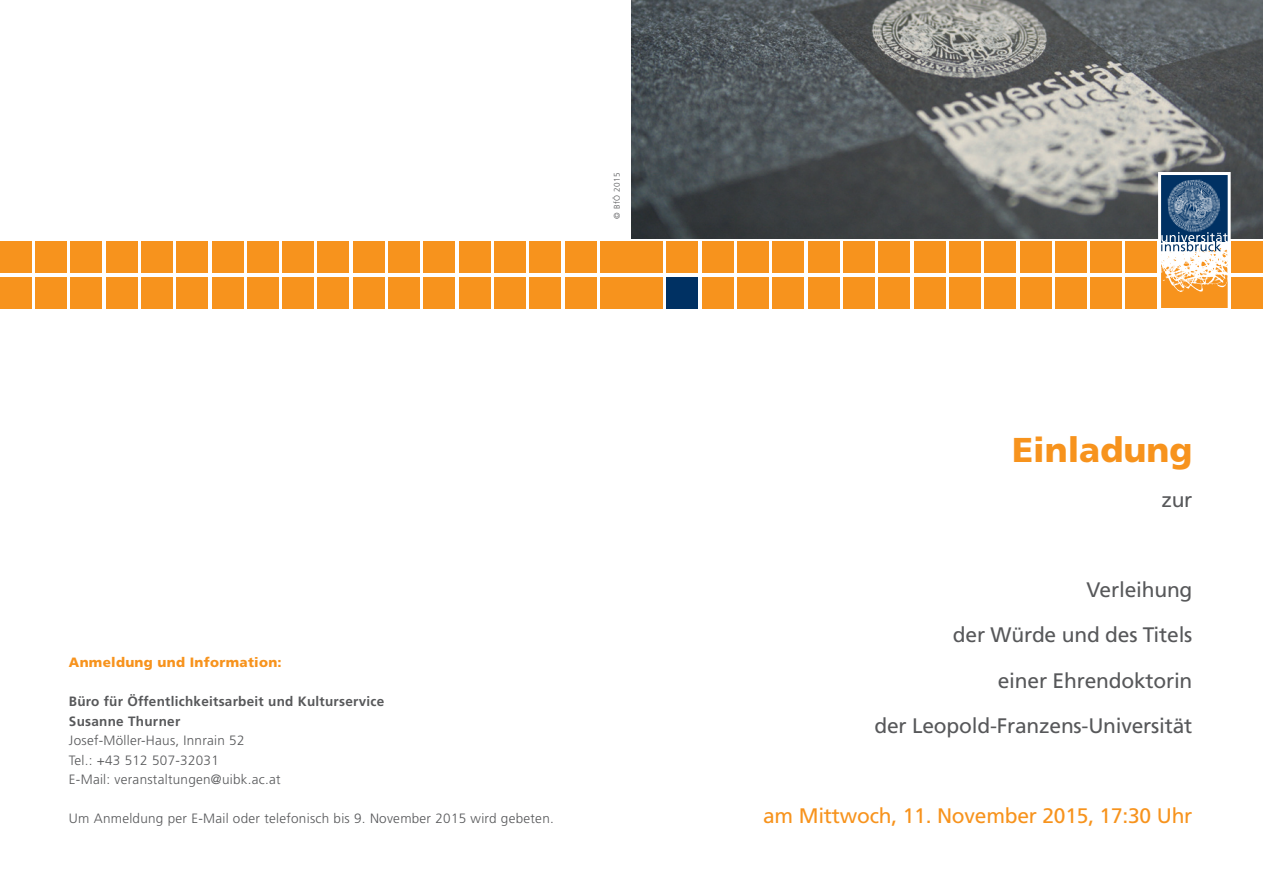
<style>
.page{position:relative;width:1263px;height:893px;background:#fff}
.page>*{position:absolute;margin:0;border:0;box-sizing:border-box;transform-origin:0 0}
.t1{font:900 34.5px "Frutiger";color:#f7931d}
.t2{font:21px/45px "Frutiger";letter-spacing:-.01em;color:#57585a;text-align:right}
.t3{font:21px "Frutiger";letter-spacing:-.01em;color:#f7931d}
.t4{font:300 13.5px/19.5px "Frutiger";letter-spacing:.02em;color:#57585a}
.t5{font:700 13.5px/19.5px "Frutiger";letter-spacing:.02em;color:#57585a}
.t6{font:900 13.5px "Frutiger";letter-spacing:.02em;color:#f7931d}
.t7{font:300 8.25px "Frutiger";letter-spacing:.05em;color:#57585a}
</style>
<div class="page">
<img style="left:632px;top:0;width:631px;height:239px">
<div style="left:1126px;top:277px;width:31px;height:31px;background:#f7931d"></div>
<div style="left:1090px;top:277px;width:32px;height:31px;background:#f7931d"></div>
<div style="left:1055px;top:277px;width:31px;height:31px;background:#f7931d"></div>
<div style="left:1020px;top:277px;width:31px;height:31px;background:#f7931d"></div>
<div style="left:984px;top:277px;width:32px;height:31px;background:#f7931d"></div>
<div style="left:949px;top:277px;width:31px;height:31px;background:#f7931d"></div>
<div style="left:879px;top:277px;width:31px;height:31px;background:#f7931d"></div>
<div style="left:843px;top:277px;width:32px;height:31px;background:#f7931d"></div>
<div style="left:914px;top:277px;width:31px;height:31px;background:#f7931d"></div>
<div style="left:1232px;top:277px;width:31px;height:31px;background:#f7931d"></div>
<div style="left:1232px;top:242px;width:31px;height:31px;background:#f7931d"></div>
<div style="left:1126px;top:242px;width:31px;height:31px;background:#f7931d"></div>
<div style="left:1090px;top:242px;width:32px;height:31px;background:#f7931d"></div>
<div style="left:1055px;top:242px;width:31px;height:31px;background:#f7931d"></div>
<div style="left:1020px;top:242px;width:31px;height:31px;background:#f7931d"></div>
<div style="left:984px;top:242px;width:32px;height:31px;background:#f7931d"></div>
<div style="left:949px;top:242px;width:31px;height:31px;background:#f7931d"></div>
<div style="left:879px;top:242px;width:31px;height:31px;background:#f7931d"></div>
<div style="left:843px;top:242px;width:32px;height:31px;background:#f7931d"></div>
<div style="left:914px;top:242px;width:31px;height:31px;background:#f7931d"></div>
<div style="left:808px;top:277px;width:31px;height:31px;background:#f7931d"></div>
<div style="left:773px;top:277px;width:31px;height:31px;background:#f7931d"></div>
<div style="left:737px;top:277px;width:32px;height:31px;background:#f7931d"></div>
<div style="left:702px;top:277px;width:31px;height:31px;background:#f7931d"></div>
<div style="left:667px;top:277px;width:31px;height:31px;background:#003163"></div>
<div style="left:631px;top:277px;width:32px;height:31px;background:#f7931d"></div>
<div style="left:808px;top:242px;width:31px;height:31px;background:#f7931d"></div>
<div style="left:773px;top:242px;width:31px;height:31px;background:#f7931d"></div>
<div style="left:737px;top:242px;width:32px;height:31px;background:#f7931d"></div>
<div style="left:702px;top:242px;width:31px;height:31px;background:#f7931d"></div>
<div style="left:667px;top:242px;width:31px;height:31px;background:#f7931d"></div>
<div style="left:631px;top:242px;width:32px;height:31px;background:#f7931d"></div>
<div style="left:494px;top:277px;width:32px;height:31px;background:#f7931d"></div>
<div style="left:459px;top:277px;width:31px;height:31px;background:#f7931d"></div>
<div style="left:424px;top:277px;width:31px;height:31px;background:#f7931d"></div>
<div style="left:388px;top:277px;width:32px;height:31px;background:#f7931d"></div>
<div style="left:353px;top:277px;width:31px;height:31px;background:#f7931d"></div>
<div style="left:318px;top:277px;width:31px;height:31px;background:#f7931d"></div>
<div style="left:247px;top:277px;width:31px;height:31px;background:#f7931d"></div>
<div style="left:212px;top:277px;width:31px;height:31px;background:#f7931d"></div>
<div style="left:282px;top:277px;width:32px;height:31px;background:#f7931d"></div>
<div style="left:600px;top:277px;width:31px;height:31px;background:#f7931d"></div>
<div style="left:600px;top:242px;width:31px;height:31px;background:#f7931d"></div>
<div style="left:494px;top:242px;width:32px;height:31px;background:#f7931d"></div>
<div style="left:459px;top:242px;width:31px;height:31px;background:#f7931d"></div>
<div style="left:424px;top:242px;width:31px;height:31px;background:#f7931d"></div>
<div style="left:388px;top:242px;width:32px;height:31px;background:#f7931d"></div>
<div style="left:353px;top:242px;width:31px;height:31px;background:#f7931d"></div>
<div style="left:318px;top:242px;width:31px;height:31px;background:#f7931d"></div>
<div style="left:247px;top:242px;width:31px;height:31px;background:#f7931d"></div>
<div style="left:212px;top:242px;width:31px;height:31px;background:#f7931d"></div>
<div style="left:282px;top:242px;width:32px;height:31px;background:#f7931d"></div>
<div style="left:176px;top:277px;width:32px;height:31px;background:#f7931d"></div>
<div style="left:141px;top:277px;width:32px;height:31px;background:#f7931d"></div>
<div style="left:106px;top:277px;width:31px;height:31px;background:#f7931d"></div>
<div style="left:71px;top:277px;width:31px;height:31px;background:#f7931d"></div>
<div style="left:35px;top:277px;width:32px;height:31px;background:#f7931d"></div>
<div style="left:176px;top:242px;width:32px;height:31px;background:#f7931d"></div>
<div style="left:141px;top:242px;width:32px;height:31px;background:#f7931d"></div>
<div style="left:106px;top:242px;width:31px;height:31px;background:#f7931d"></div>
<div style="left:71px;top:242px;width:31px;height:31px;background:#f7931d"></div>
<div style="left:35px;top:242px;width:32px;height:31px;background:#f7931d"></div>
<div style="left:0;top:277px;width:31px;height:31px;background:#f7931d"></div>
<div style="left:0;top:242px;width:31px;height:31px;background:#f7931d"></div>
<div style="left:565px;top:277px;width:31px;height:31px;background:#f7931d"></div>
<div style="left:530px;top:277px;width:31px;height:31px;background:#f7931d"></div>
<div style="left:565px;top:242px;width:31px;height:31px;background:#f7931d"></div>
<div style="left:530px;top:242px;width:31px;height:31px;background:#f7931d"></div>
<svg style="left:1156px;top:171px;width:76px;height:138px"></svg>
<p class="t7" style="left:612px;top:219px;width:48px;rotate:-90deg">© BfÖ 2015</p>
<p class="t6" style="left:69px;top:654px;width:214px">Anmeldung und Information:</p>
<p class="t5" style="left:69px;top:692px;width:317px">Büro für Öffentlichkeitsarbeit und Kulturservice<br>Susanne Thurner</p>
<p class="t4" style="left:69px;top:731px;width:213px">Josef-Möller-Haus, Innrain 52<br>Tel.: +43 512 507-32031<br>E-Mail: veranstaltungen@uibk.ac.at</p>
<p class="t4" style="left:69px;top:809px;width:486px">Um Anmeldung per E-Mail oder telefonisch bis 9. November 2015 wird gebeten.</p>
<h1 class="t1" style="left:1012px;top:430px;width:182px">Einladung</h1>
<h2 class="t2" style="left:1161px;top:477px;width:33px">zur</h2>
<h2 class="t2" style="left:874px;top:567px;width:319px">Verleihung<br>der Würde und des Titels<br>einer Ehrendoktorin<br>der Leopold-Franzens-Universität</h2>
<h2 class="t3" style="left:763px;top:803px;width:431px">am Mittwoch, 11. November 2015, 17:30 Uhr</h2>
</div>
